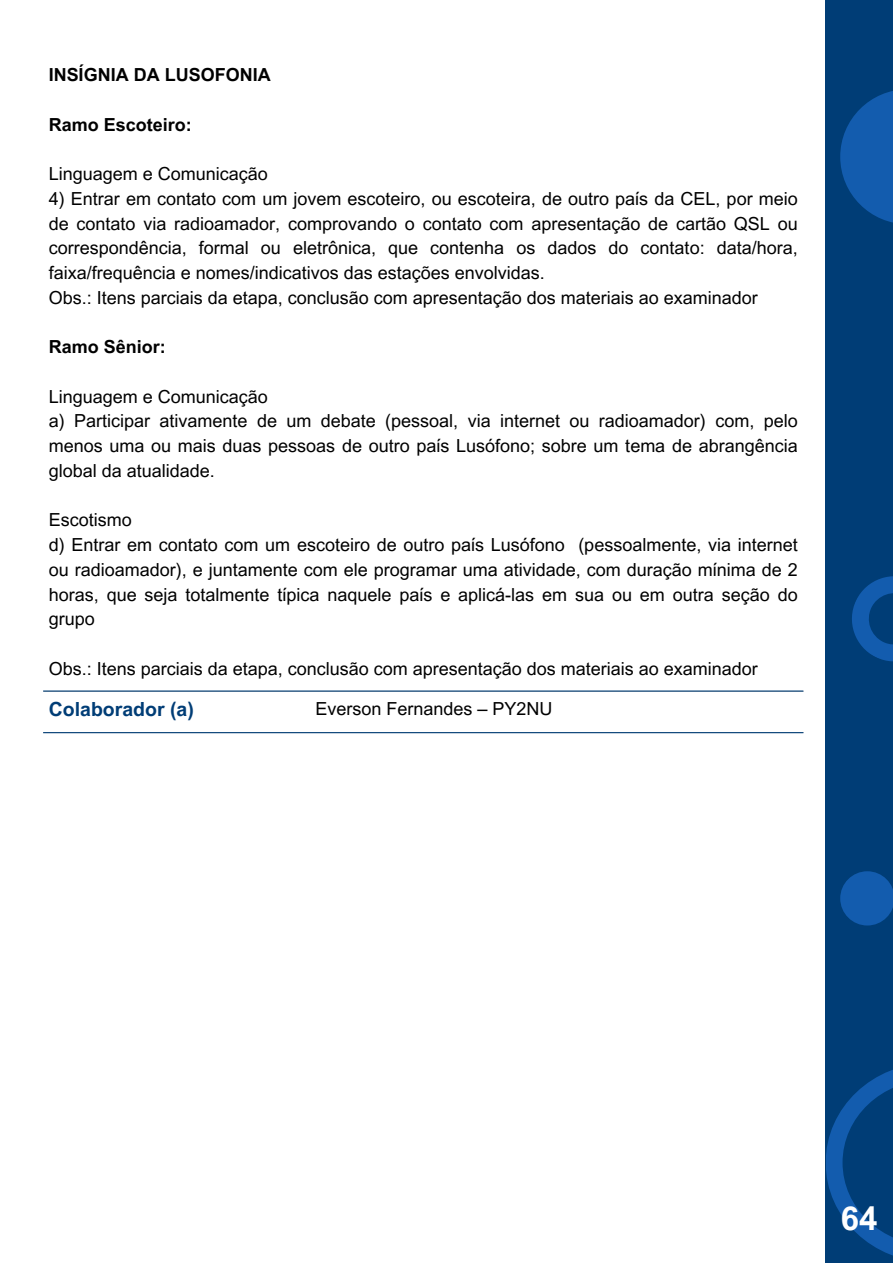
<style>
.page{position:relative;width:893px;height:1264px;background:#fff}
.page>*{position:absolute;margin:0;border:0;box-sizing:border-box;transform-origin:0 0}
.t1{font:700 33px "Arial MT Pro";color:#fff}
.t2{font:700 19.5px "Arial MT Pro";color:#003d76}
.t3{font:18px/24.8px "Arial MT Pro";color:#000;text-align:justify}
.t4{font:700 18px "Arial MT Pro";color:#000}
</style>
<div class="page">
<hr style="left:43px;top:690px;width:760px;height:1px;background:#003d76">
<hr style="left:43px;top:732px;width:760px;height:1px;background:#003d76">
<div style="left:825px;top:0;width:67px;height:1262px;background:#003d76"></div>
<svg style="left:840px;top:91px;width:52px;height:132px;fill:#135cae"></svg>
<svg style="left:826px;top:1070px;width:66px;height:185px"></svg>
<div style="left:840px;top:871px;width:52px;height:54px;background:#135cae;border-radius:50%"></div>
<svg style="left:852px;top:576px;width:40px;height:86px"></svg>
<p class="t4" style="left:49px;top:68px;width:223px">INSÍGNIA DA LUSOFONIA</p>
<p class="t4" style="left:49px;top:117px;width:144px">Ramo Escoteiro:</p>
<p class="t3" style="left:49px;top:163px;width:220px">Linguagem e Comunicação</p>
<p class="t3" style="left:49px;top:188px;width:750px">4) Entrar em contato com um jovem escoteiro, ou escoteira, de outro país da CEL, por meio de contato via radioamador, comprovando o contato com apresentação de cartão QSL ou correspondência, formal ou eletrônica, que contenha os dados do contato: data/hora, faixa/frequência e nomes/indicativos das estações envolvidas.</p>
<p class="t3" style="left:49px;top:287px;width:710px">Obs.: Itens parciais da etapa, conclusão com apresentação dos materiais ao examinador</p>
<p class="t4" style="left:49px;top:340px;width:118px">Ramo Sênior:</p>
<p class="t3" style="left:49px;top:386px;width:220px">Linguagem e Comunicação</p>
<p class="t3" style="left:49px;top:411px;width:750px">a) Participar ativamente de um debate (pessoal, via internet ou radioamador) com, pelo menos uma ou mais duas pessoas de outro país Lusófono; sobre um tema de abrangência global da atualidade.</p>
<p class="t3" style="left:49px;top:510px;width:84px">Escotismo</p>
<p class="t3" style="left:49px;top:534px;width:750px">d) Entrar em contato com um escoteiro de outro país Lusófono (pessoalmente, via internet ou radioamador), e juntamente com ele programar uma atividade, com duração mínima de 2 horas, que seja totalmente típica naquele país e aplicá-las em sua ou em outra seção do grupo</p>
<p class="t3" style="left:49px;top:658px;width:710px">Obs.: Itens parciais da etapa, conclusão com apresentação dos materiais ao examinador</p>
<p class="t2" style="left:49px;top:702px;width:147px">Colaborador (a)</p>
<p class="t3" style="left:315px;top:698px;width:238px">Everson Fernandes – PY2NU</p>
<p class="t1" style="left:840px;top:1206px;width:38px">64</p>
</div>
